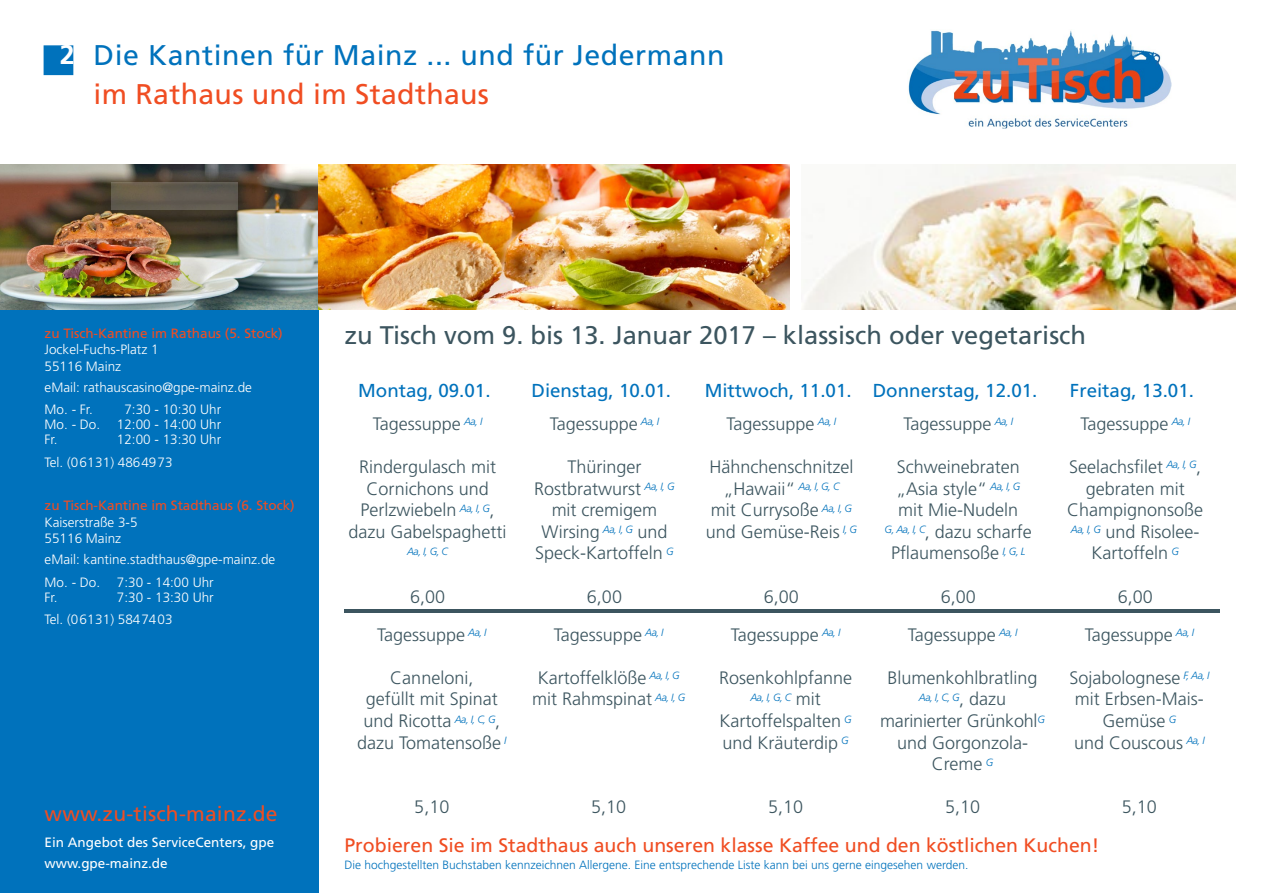
<style>
.page{position:relative;width:1263px;height:893px;background:#fff}
.page>*{position:absolute;margin:0;border:0;box-sizing:border-box;transform-origin:0 0}
.t1{font:28.5px "Frutiger CE";letter-spacing:.02em;color:#0072bc}
.t2{font:28.5px "Frutiger CE";letter-spacing:.01em;color:#f04d22}
.t3{font:700 27px "Frutiger CE";color:#fff}
.t4{font:25.5px "Frutiger CE";color:#3c555f}
.t5{font:21px "Frutiger CE";letter-spacing:.01em;color:#f04d22}
.t6{font:19.5px "Frutiger CE";color:#f04d22}
.t7{font:18.75px "Frutiger CE";color:#0072bc}
.t8{font:300 18px/21.6px "Frutiger CE";color:#3c555f;text-align:center}
.t9{font:300 13.5px "Frutiger CE";color:#fff}
.t10{font:13.5px "Frutiger CE";color:#f04d22}
.t11{font:13.5px "Frutiger CE";color:#fff}
.t12{font:300 12px "Frutiger CE";color:#0072bc}
.t13{font:italic 300 10.5px "Frutiger CE";color:#0072bc}
.s1{font-style:normal;font-size:18px;color:#3c555f}
</style>
<div class="page">
<hr style="left:344px;top:609px;width:876px;height:4px;background:#3c555f">
<img style="left:908px;top:30px;width:263px;height:99px">
<div style="left:0;top:306px;width:319px;height:587px;background:#0072bc"></div>
<div style="left:44px;top:45px;width:29px;height:30px;background:#0072bc"></div>
<img style="left:0;top:165px;width:790px;height:144px">
<img style="left:803px;top:165px;width:433px;height:144px">
<div style="left:111px;top:183px;width:127px;height:27px;background:linear-gradient(to right,#685e4b,#5c5751)"></div>
<p class="t3" style="left:60px;top:38px;width:17px">2</p>
<p class="t1" style="left:94px;top:38px;width:633px">Die Kantinen für Mainz ... und für Jedermann</p>
<p class="t2" style="left:94px;top:77px;width:397px">im Rathaus und im Stadthaus</p>
<p class="t10" style="left:45px;top:325px;width:240px">zu Tisch-Kantine im Rathaus (5. Stock)</p>
<p class="t9" style="left:45px;top:342px;width:115px">Jockel-Fuchs-Platz 1</p>
<p class="t9" style="left:45px;top:358px;width:78px">55116 Mainz</p>
<p class="t9" style="left:45px;top:379px;width:209px">eMail: rathauscasino@gpe-mainz.de</p>
<p class="t9" style="left:45px;top:402px;width:50px">Mo. - Fr.</p>
<p class="t9" style="left:124px;top:402px;width:98px">7:30 - 10:30 Uhr</p>
<p class="t9" style="left:45px;top:417px;width:178px">Mo. - Do. 12:00 - 14:00 Uhr</p>
<p class="t9" style="left:45px;top:432px;width:15px">Fr.</p>
<p class="t9" style="left:117px;top:432px;width:106px">12:00 - 13:30 Uhr</p>
<p class="t9" style="left:45px;top:454px;width:129px">Tel. (06131) 4864973</p>
<p class="t10" style="left:45px;top:498px;width:252px">zu Tisch-Kantine im Stadthaus (6. Stock)</p>
<p class="t9" style="left:45px;top:514px;width:95px">Kaiserstraße 3-5</p>
<p class="t9" style="left:45px;top:531px;width:78px">55116 Mainz</p>
<p class="t9" style="left:45px;top:552px;width:232px">eMail: kantine.stadthaus@gpe-mainz.de</p>
<p class="t9" style="left:45px;top:574px;width:171px">Mo. - Do. 7:30 - 14:00 Uhr</p>
<p class="t9" style="left:45px;top:589px;width:15px">Fr.</p>
<p class="t9" style="left:117px;top:589px;width:98px">7:30 - 13:30 Uhr</p>
<p class="t9" style="left:45px;top:612px;width:129px">Tel. (06131) 5847403</p>
<p class="t5" style="left:45px;top:802px;width:234px">www.zu-tisch-mainz.de</p>
<p class="t11" style="left:45px;top:834px;width:231px">Ein Angebot des ServiceCenters, gpe</p>
<p class="t11" style="left:45px;top:855px;width:125px">www.gpe-mainz.de</p>
<p class="t4" style="left:344px;top:320px;width:743px">zu Tisch vom 9. bis 13. Januar 2017 – klassisch oder vegetarisch</p>
<p class="t7" style="left:358px;top:380px;width:134px">Montag, 09.01.</p>
<p class="t7" style="left:531px;top:380px;width:141px">Dienstag, 10.01.</p>
<p class="t7" style="left:705px;top:380px;width:334px">Mittwoch, 11.01. Donnerstag, 12.01.</p>
<p class="t7" style="left:1070px;top:380px;width:126px">Freitag, 13.01.</p>
<p class="t8" style="left:373px;top:413px;width:111px">Tagessuppe <sup>Aa,</sup> <sup>I</sup></p>
<p class="t8" style="left:359px;top:456px;width:139px">Rindergulasch mit</p>
<p class="t8" style="left:366px;top:477px;width:124px">Cornichons und</p>
<p class="t8" style="left:361px;top:499px;width:135px">Perlzwiebeln <sup>Aa,</sup> <sup>I,</sup> <sup>G</sup>,</p>
<p class="t8" style="left:349px;top:521px;width:160px">dazu Gabelspaghetti</p>
<p class="t13" style="left:407px;top:545px;width:42px">Aa, I, G, C</p>
<p class="t8" style="left:410px;top:585px;width:37px">6,00</p>
<p class="t8" style="left:377px;top:623px;width:111px">Tagessuppe <sup>Aa,</sup> <sup>I</sup></p>
<p class="t8" style="left:390px;top:667px;width:85px">Canneloni,</p>
<p class="t8" style="left:366px;top:688px;width:133px">gefüllt mit Spinat</p>
<p class="t8" style="left:364px;top:710px;width:138px">und Ricotta <sup>Aa,</sup> <sup>I,</sup> <sup>C,</sup> <sup>G</sup>,</p>
<p class="t8" style="left:357px;top:731px;width:151px">dazu Tomatensoße <sup>I</sup></p>
<p class="t8" style="left:414px;top:796px;width:37px">5,10</p>
<p class="t8" style="left:550px;top:413px;width:111px">Tagessuppe <sup>Aa,</sup> <sup>I</sup></p>
<p class="t8" style="left:567px;top:456px;width:76px">Thüringer</p>
<p class="t8" style="left:534px;top:477px;width:142px">Rostbratwurst <sup>Aa,</sup> <sup>I,</sup> <sup>G</sup></p>
<p class="t8" style="left:552px;top:499px;width:107px">mit cremigem</p>
<p class="t8" style="left:541px;top:521px;width:128px">Wirsing <sup>Aa,</sup> <sup>I,</sup> <sup>G</sup> und</p>
<p class="t8" style="left:535px;top:542px;width:140px">Speck-Kartoffeln <sup>G</sup></p>
<p class="t8" style="left:587px;top:585px;width:37px">6,00</p>
<p class="t8" style="left:554px;top:623px;width:111px">Tagessuppe <sup>Aa,</sup> <sup>I</sup></p>
<p class="t8" style="left:538px;top:667px;width:144px">Kartoffelklöße <sup>Aa,</sup> <sup>I,</sup> <sup>G</sup></p>
<p class="t8" style="left:532px;top:688px;width:155px">mit Rahmspinat <sup>Aa,</sup> <sup>I,</sup> <sup>G</sup></p>
<p class="t8" style="left:591px;top:796px;width:37px">5,10</p>
<p class="t8" style="left:727px;top:413px;width:111px">Tagessuppe <sup>Aa,</sup> <sup>I</sup></p>
<p class="t8" style="left:709px;top:456px;width:146px">Hähnchenschnitzel</p>
<p class="t8" style="left:723px;top:477px;width:118px">„Hawaii“ <sup>Aa,</sup> <sup>I,</sup> <sup>G,</sup> <sup>C</sup></p>
<p class="t8" style="left:711px;top:499px;width:143px">mit Currysoße <sup>Aa,</sup> <sup>I,</sup> <sup>G</sup></p>
<p class="t8" style="left:706px;top:521px;width:153px">und Gemüse-Reis <sup>I,</sup> <sup>G</sup></p>
<p class="t8" style="left:764px;top:585px;width:37px">6,00</p>
<p class="t8" style="left:731px;top:623px;width:111px">Tagessuppe <sup>Aa,</sup> <sup>I</sup></p>
<p class="t8" style="left:719px;top:667px;width:135px">Rosenkohlpfanne</p>
<p class="t13" style="left:750px;top:691px;width:72px">Aa, I, G, C <span class="s1">mit</span></p>
<p class="t8" style="left:719px;top:710px;width:134px">Kartoffelspalten <sup>G</sup></p>
<p class="t8" style="left:722px;top:731px;width:128px">und Kräuterdip <sup>G</sup></p>
<p class="t8" style="left:768px;top:796px;width:37px">5,10</p>
<p class="t8" style="left:903px;top:413px;width:111px">Tagessuppe <sup>Aa,</sup> <sup>I</sup></p>
<p class="t8" style="left:897px;top:456px;width:125px">Schweinebraten</p>
<p class="t8" style="left:896px;top:477px;width:126px">„Asia style“ <sup>Aa,</sup> <sup>I,</sup> <sup>G</sup></p>
<p class="t8" style="left:898px;top:499px;width:122px">mit Mie-Nudeln</p>
<p class="t8" style="left:885px;top:521px;width:149px"><sup>G,</sup> <sup>Aa,</sup> <sup>I,</sup> <sup>C</sup>, dazu scharfe</p>
<p class="t8" style="left:891px;top:542px;width:136px">Pflaumensoße <sup>I,</sup> <sup>G,</sup> <sup>L</sup></p>
<p class="t8" style="left:941px;top:585px;width:37px">6,00</p>
<p class="t8" style="left:908px;top:623px;width:111px">Tagessuppe <sup>Aa,</sup> <sup>I</sup></p>
<p class="t8" style="left:887px;top:667px;width:152px">Blumenkohlbratling</p>
<p class="t13" style="left:919px;top:691px;width:89px">Aa, I, C, G<span class="s1">, dazu</span></p>
<p class="t8" style="left:880px;top:710px;width:166px">marinierter Grünkohl<sup>G </sup>und Gorgonzola-</p>
<p class="t8" style="left:932px;top:753px;width:63px">Creme <sup>G</sup></p>
<p class="t8" style="left:945px;top:796px;width:37px">5,10</p>
<p class="t8" style="left:1080px;top:413px;width:111px">Tagessuppe <sup>Aa,</sup> <sup>I</sup></p>
<p class="t8" style="left:1069px;top:456px;width:133px">Seelachsfilet <sup>Aa,</sup> <sup>I,</sup> <sup>G</sup>,</p>
<p class="t8" style="left:1086px;top:477px;width:100px">gebraten mit</p>
<p class="t8" style="left:1067px;top:499px;width:138px">Champignonsoße</p>
<p class="t8" style="left:1071px;top:521px;width:130px"><sup>Aa,</sup> <sup>I,</sup> <sup>G</sup> und Risolee-</p>
<p class="t8" style="left:1091px;top:542px;width:89px">Kartoffeln <sup>G</sup></p>
<p class="t8" style="left:1118px;top:585px;width:37px">6,00</p>
<p class="t8" style="left:1085px;top:623px;width:111px">Tagessuppe <sup>Aa,</sup> <sup>I</sup></p>
<p class="t8" style="left:1069px;top:667px;width:142px">Sojabolognese <sup>F,</sup> <sup>Aa,</sup> <sup>I</sup></p>
<p class="t8" style="left:1075px;top:688px;width:130px">mit Erbsen-Mais-</p>
<p class="t8" style="left:1102px;top:710px;width:75px">Gemüse <sup>G</sup></p>
<p class="t8" style="left:1074px;top:731px;width:132px">und Couscous <sup>Aa,</sup> <sup>I</sup></p>
<p class="t8" style="left:1122px;top:796px;width:37px">5,10</p>
<p class="t6" style="left:344px;top:834px;width:756px">Probieren Sie im Stadthaus auch unseren klasse Kaffee und den köstlichen Kuchen!</p>
<p class="t12" style="left:344px;top:858px;width:625px">Die hochgestellten Buchstaben kennzeichnen Allergene. Eine entsprechende Liste kann bei uns gerne eingesehen werden.</p>
</div>
